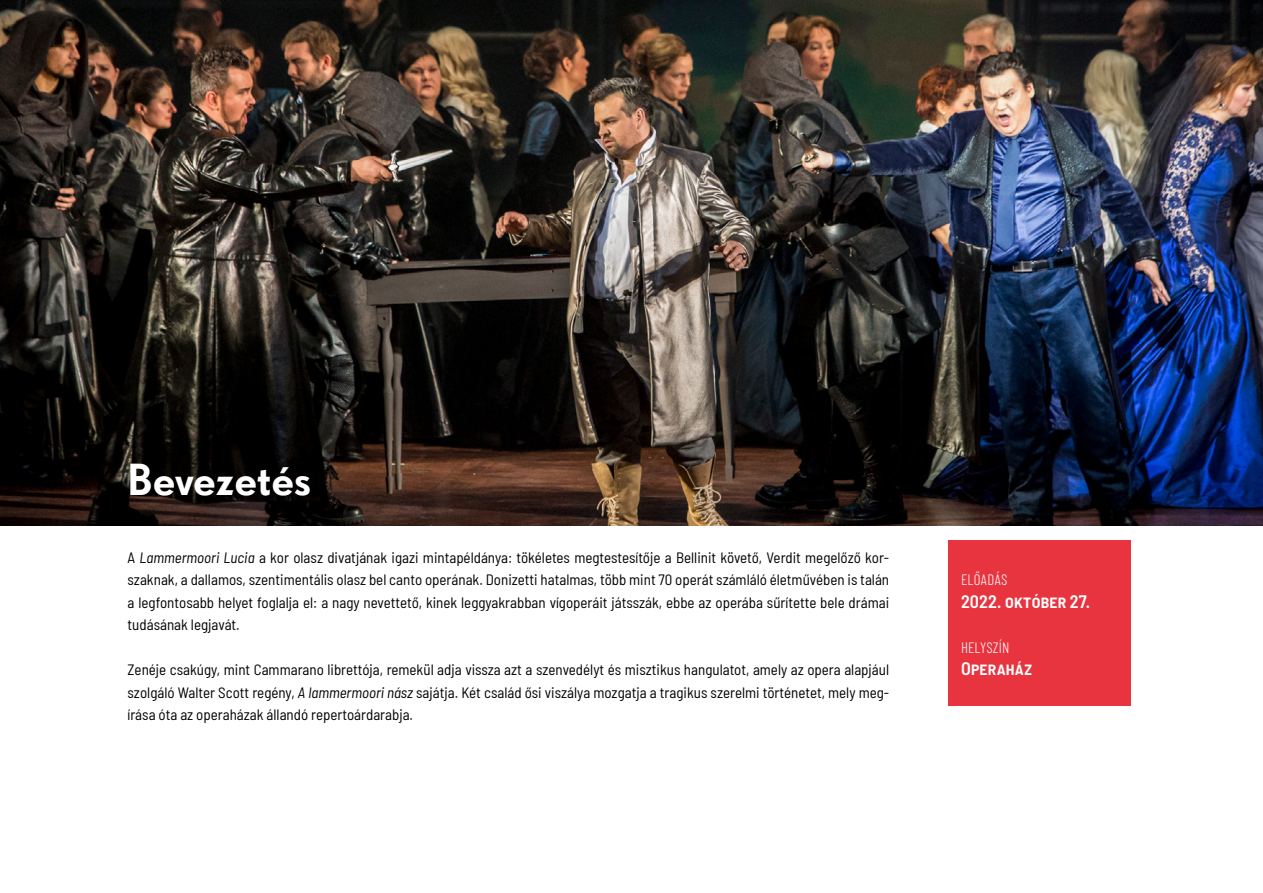
<style>
.page{position:relative;width:1263px;height:893px;background:#fff}
.page>*{position:absolute;margin:0;border:0;box-sizing:border-box;transform-origin:0 0}
._1__Title-2{font:500 43.5px "Super Grotesk Pro";letter-spacing:-.015em;color:#fff}
._2__Body{font:600 semi-condensed 18px "Barlow";letter-spacing:.015em;color:#fff}
.t1{font:semi-condensed 15px/22.5px "Barlow";color:#000;text-align:justify}
._2__Body-2{font:300 15px "Barlow Condensed";letter-spacing:.01em;color:#fff}
.s1{font-style:italic}
</style>
<div class="page">
<img style="left:0;top:0;width:1263px;height:525px">
<div style="left:948px;top:540px;width:183px;height:166px;background:#e7343f"></div>
<p class="_1__Title-2" style="left:128px;top:454px;width:186px">Bevezetés</p>
<p class="t1" style="left:128px;top:545px;width:763px">A <span class="s1">Lammermoori Lucia</span> a kor olasz divatjának igazi mintapéldánya: tökéletes megtestesítője a Bellinit követő, Verdit megelőző kor&shy;szaknak, a dallamos, szentimentális olasz bel canto operának. Donizetti hatalmas, több mint 70 operát számláló életművében is talán a legfontosabb helyet foglalja el: a nagy nevettető, kinek leggyakrabban vígoperáit játsszák, ebbe az operába sűrítette bele drámai tudásának legjavát.</p>
<p class="t1" style="left:128px;top:657px;width:763px">Zenéje csakúgy, mint Cammarano librettója, remekül adja vissza azt a szenvedélyt és misztikus hangulatot, amely az opera alapjául szolgáló Walter Scott regény, <span class="s1">A lammermoori nász</span> sajátja. Két család ősi viszálya mozgatja a tragikus szerelmi történetet, mely meg&shy;írása óta az operaházak állandó repertoárdarabja.</p>
<p class="_2__Body-2" style="left:961px;top:570px;width:48px">ELŐADÁS</p>
<p class="_2__Body" style="left:961px;top:588px;width:130px">2022. OKTÓBER 27.</p>
<p class="_2__Body-2" style="left:961px;top:638px;width:50px">HELYSZÍN</p>
<p class="_2__Body" style="left:961px;top:656px;width:73px">OPERAHÁZ</p>
</div>
